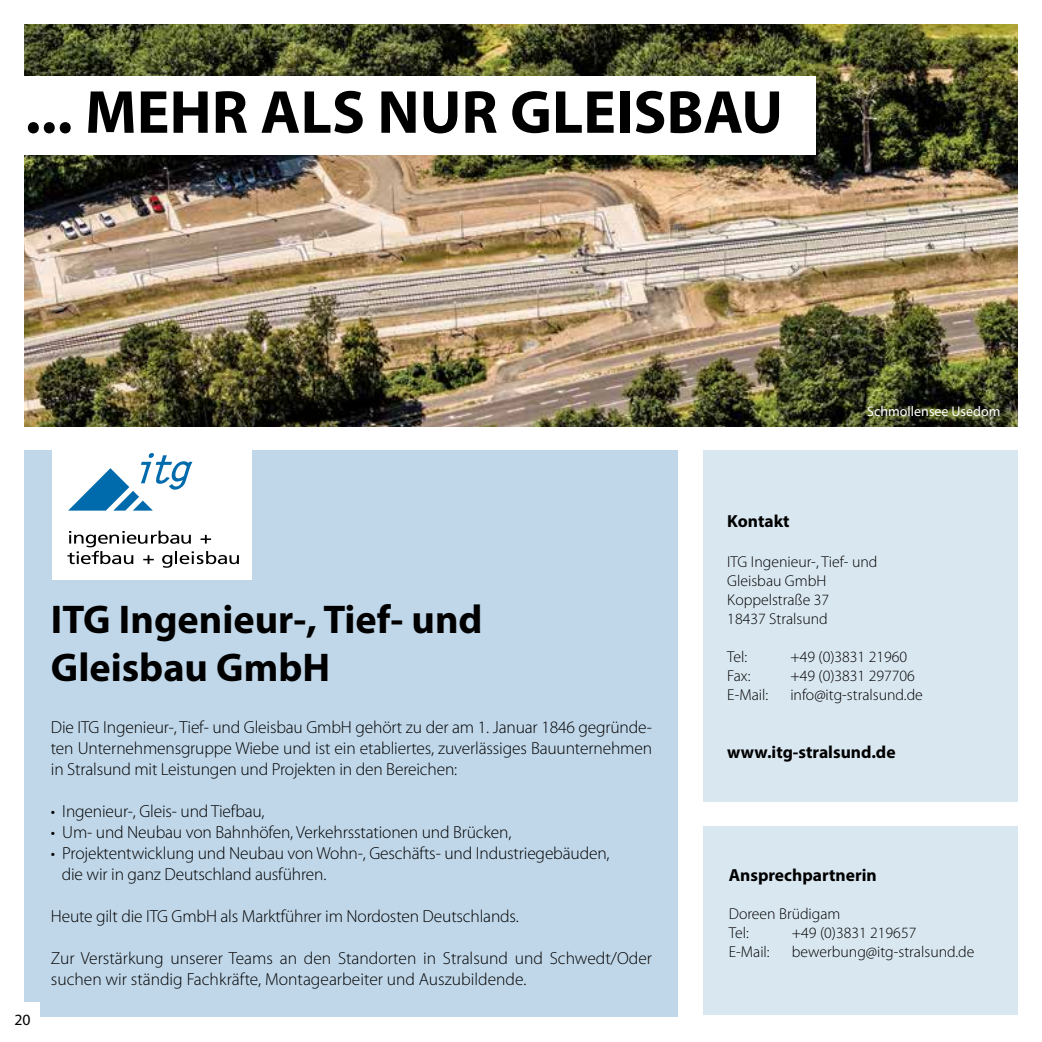
<style>
.page{position:relative;width:1042px;height:1042px;background:#fff}
.page>*{position:absolute;margin:0;border:0;box-sizing:border-box;transform-origin:0 0}
.t1{font:700 61.25px "Myriad Pro";color:#000}
.t2{font:700 40.25px/48.3px "Myriad Pro";color:#000}
.t3{font:300 17.5px/21px "Myriad Pro";letter-spacing:-.01em;color:#000}
.t4{font:700 17.5px "Myriad Pro";color:#000}
.t5{font:300 15.75px/18.9px "Myriad Pro";color:#000}
.t6{font:15.75px "Myriad Pro";color:#000}
.t7{font:14px "Myriad Pro";color:#fff}
</style>
<div class="page">
<img style="left:25px;top:25px;width:992px;height:402px">
<div style="left:25px;top:451px;width:653px;height:566px;background:#c0d7e9"></div>
<div style="left:703px;top:451px;width:314px;height:351px;background:#d9e7f1"></div>
<div style="left:19px;top:76px;width:796px;height:78px;background:#fff"></div>
<div style="left:52px;top:441px;width:200px;height:139px;background:#fff"></div>
<div style="left:0;top:1002px;width:40px;height:40px;background:#fff"></div>
<svg style="left:67px;top:531px;width:172px;height:37px"></svg>
<svg style="left:69px;top:453px;width:123px;height:57px"></svg>
<div style="left:703px;top:826px;width:314px;height:188px;background:#d9e7f1"></div>
<h1 class="t1" style="left:25px;top:72px;width:760px">... MEHR ALS NUR GLEISBAU</h1>
<p class="t7" style="left:867px;top:403px;width:135px">Schmollensee Usedom</p>
<p class="t6" style="left:14px;top:1010px;width:18px">20</p>
<h2 class="t2" style="left:51px;top:594px;width:433px">ITG Ingenieur-, Tief- und<br>Gleisbau GmbH</h2>
<p class="t3" style="left:51px;top:716px;width:603px;text-align:justify">Die ITG Ingenieur-, Tief- und Gleisbau GmbH gehört zu der am 1. Januar 1846 gegründe&shy;ten Unternehmensgruppe Wiebe und ist ein etabliertes, zuverlässiges Bauunternehmen in Stralsund mit Leistungen und Projekten in den Bereichen:</p>
<p class="t3" style="left:51px;top:800px;width:215px">• Ingenieur-, Gleis- und Tiefbau,</p>
<p class="t3" style="left:51px;top:821px;width:462px">• Um- und Neubau von Bahnhöfen, Verkehrsstationen und Brücken,</p>
<p class="t3" style="left:62px;top:842px;width:549px;text-indent:-11px">• Projektentwicklung und Neubau von Wohn-, Geschäfts- und Industriegebäuden, die wir in ganz Deutschland ausführen.</p>
<p class="t3" style="left:51px;top:905px;width:469px">Heute gilt die ITG GmbH als Marktführer im Nordosten Deutschlands.</p>
<p class="t3" style="left:51px;top:947px;width:603px">Zur Verstärkung unserer Teams an den Standorten in Stralsund und Schwedt/Oder suchen wir ständig Fachkräfte, Montagearbeiter und Auszubildende.</p>
<p class="t4" style="left:727px;top:510px;width:64px">Kontakt</p>
<p class="t5" style="left:727px;top:552px;width:152px">ITG Ingenieur-, Tief- und<br>Gleisbau GmbH<br>Koppelstraße 37<br>18437 Stralsund</p>
<p class="t5" style="left:727px;top:647px;width:22px">Tel:</p>
<p class="t5" style="left:790px;top:647px;width:118px">+49 (0)3831 21960</p>
<p class="t5" style="left:727px;top:666px;width:25px">Fax:</p>
<p class="t5" style="left:790px;top:666px;width:126px">+49 (0)3831 297706</p>
<p class="t5" style="left:727px;top:685px;width:42px">E-Mail:</p>
<p class="t5" style="left:790px;top:685px;width:134px">info@itg-stralsund.de</p>
<p class="t4" style="left:727px;top:741px;width:170px">www.itg-stralsund.de</p>
<p class="t4" style="left:729px;top:864px;width:149px">Ansprechpartnerin</p>
<p class="t5" style="left:729px;top:904px;width:113px">Doreen Brüdigam<br>Tel:</p>
<p class="t5" style="left:792px;top:923px;width:126px">+49 (0)3831 219657</p>
<p class="t5" style="left:729px;top:942px;width:42px">E-Mail:</p>
<p class="t5" style="left:792px;top:942px;width:184px">bewerbung@itg-stralsund.de</p>
</div>
